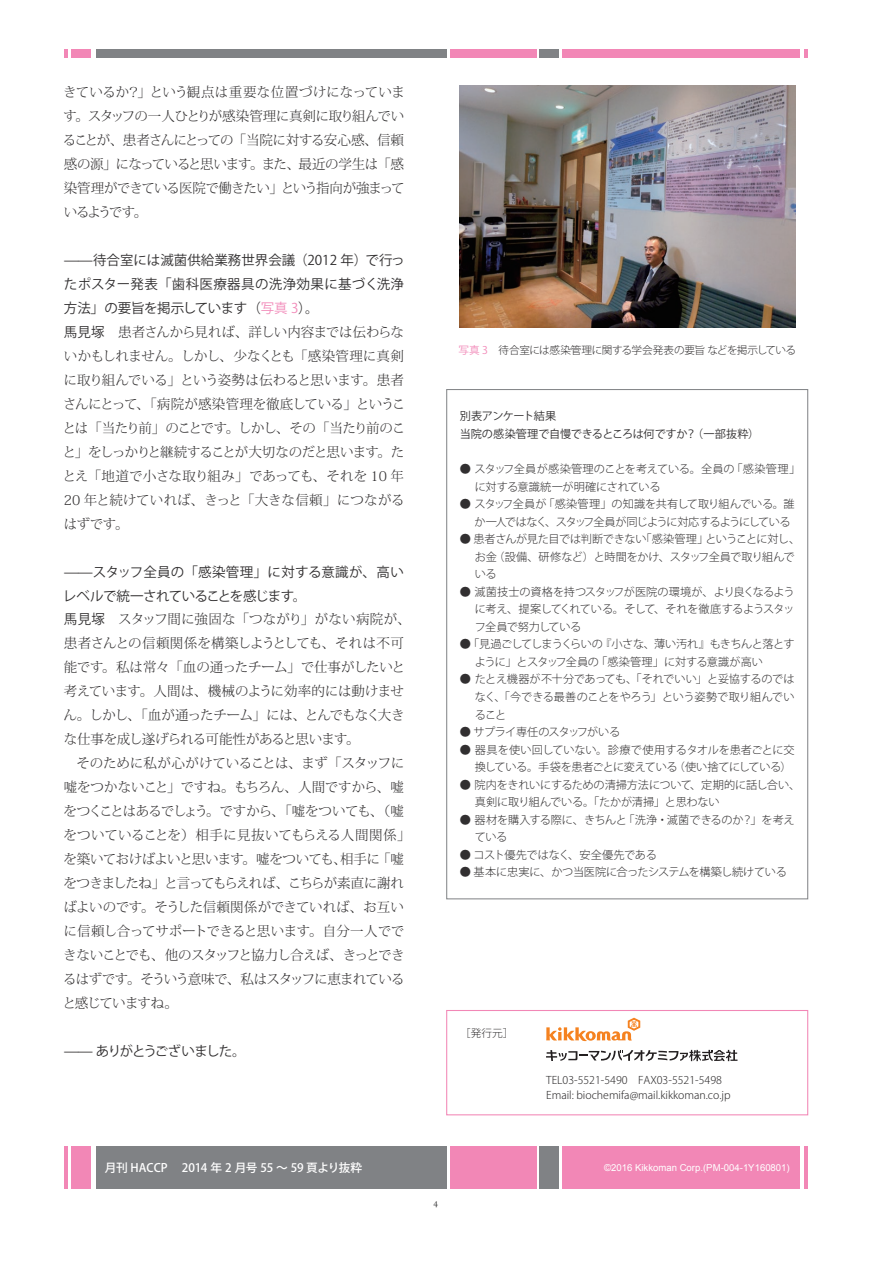
<style>
.page{position:relative;width:893px;height:1263px;background:#fff}
.page>*{position:absolute;margin:0;border:0;box-sizing:border-box;transform-origin:0 0}
.t1{font:300 13.5px/24px "Koz Min Pro";letter-spacing:-.035em;color:#312f30;text-align:justify}
.t2{font:13.5px/24px "Koz Go Pro";color:#312f30;text-align:justify}
.t3{font:13.5px/24px "Koz Go Pro";letter-spacing:-.02em;color:#312f30}
.t4{font:13.5px "Koz Go Pro";letter-spacing:-.095em;color:#312f30}
.t5{font:500 11.7px "Koz Go Pro";letter-spacing:-.02em;color:#fff}
.t6{font:300 11.1px/17.5px "Koz Go Pro";letter-spacing:-.03em;color:#312f30}
.t7{font:300 11.1px/17.5px "Koz Go Pro";letter-spacing:-.055em;color:#312f30}
.t8{font:11.1px/17.5px "Koz Go Pro";letter-spacing:-.02em;color:#312f30}
.t9{font:300 11.1px "Koz Go Pro";letter-spacing:-.05em;color:#312f30}
.t10{font:300 10.65px/14.9px "Koz Go Pro";color:#312f30}
.t11{font:300 10.65px "Koz Go Pro";letter-spacing:-.04em;color:#312f30}
.t12{font:9.6px "Arial";color:#fff}
.t13{font:9.6px "Arno Pro";color:#3e3e3f}
.s1{color:#f28cba}
.s2{font-family:"Koz Go Pro";font-weight:400}
.s3{font-weight:400;color:#f28cba}
</style>
<div class="page">
<div style="left:96px;top:49px;width:350px;height:8px;background:#808285"></div>
<div style="left:540px;top:49px;width:19px;height:8px;background:#808285"></div>
<div style="left:450px;top:49px;width:87px;height:8px;background:#f287b6"></div>
<div style="left:72px;top:49px;width:19px;height:8px;background:#f287b6"></div>
<div style="left:563px;top:49px;width:237px;height:8px;background:#f287b6"></div>
<svg style="left:64px;top:49px;width:4px;height:8px"></svg>
<svg style="left:804px;top:49px;width:4px;height:8px"></svg>
<div style="left:96px;top:1146px;width:350px;height:43px;background:#808285"></div>
<div style="left:540px;top:1146px;width:19px;height:43px;background:#808285"></div>
<div style="left:450px;top:1146px;width:87px;height:43px;background:#f287b6"></div>
<div style="left:71px;top:1146px;width:20px;height:43px;background:#f287b6"></div>
<div style="left:563px;top:1146px;width:237px;height:43px;background:#f287b6"></div>
<hr style="left:64px;top:1146px;width:4px;height:43px;background:#f287b6">
<hr style="left:804px;top:1146px;width:4px;height:43px;background:#f287b6">
<img style="left:459px;top:85px;width:336px;height:242px">
<div style="left:446px;top:1010px;width:362px;height:105px;border:1px solid #f287b6"></div>
<svg style="left:546px;top:1050px;width:191px;height:11px"></svg>
<svg style="left:546px;top:1018px;width:94px;height:23px"></svg>
<p class="t1" style="left:63px;top:80px;width:344px">きているか？」という観点は重要な位置づけになっています。スタッフの一人ひとりが感染管理に真剣に取り組んでいることが、患者さんにとっての「当院に対する安心感、信頼感の源」になっていると思います。また、最近の学生は「感染管理ができている医院で働きたい」という指向が強まっているようです。</p>
<p class="t2" style="left:64px;top:248px;width:342px">——待合室には滅菌供給業務世界会議（2012 年）で行ったポスター発表「歯科医療器具の洗浄効果に基づく洗浄方法」の要旨を掲示しています（<span class="s1">写真 3</span>）。</p>
<p class="t1" style="left:62px;top:319px;width:345px"><span class="s2">馬見塚</span>　患者さんから見れば、詳しい内容までは伝わらないかもしれません。しかし、少なくとも「感染管理に真剣に取り組んでいる」という姿勢は伝わると思います。患者さんにとって、「病院が感染管理を徹底している」ということは「当たり前」のことです。しかし、その「当たり前のこと」をしっかりと継続することが大切なのだと思います。たとえ「地道で小さな取り組み」であっても、それを 10 年20 年と続けていれば、きっと「大きな信頼」につながるはずです。</p>
<p class="t3" style="left:63px;top:560px;width:343px">——スタッフ全員の「感染管理」に対する意識が、高いレベルで統一されていることを感じます。</p>
<p class="t1" style="left:64px;top:607px;width:348px;text-align:left"><span class="s2">馬見塚</span>　スタッフ間に強固な「つながり」がない病院が、患者さんとの信頼関係を構築しようとしても、それは不可能です。私は常々「血の通ったチーム」で仕事がしたいと考えています。人間は、機械のように効率的には動けません。しかし、「血が通ったチーム」には、とんでもなく大きな仕事を成し遂げられる可能性があると思います。</p>
<p class="t1" style="left:62px;top:751px;width:350px;text-align:left;text-indent:14px">そのために私が心がけていることは、まず「スタッフに嘘をつかないこと」ですね。もちろん、人間ですから、嘘をつくことはあるでしょう。ですから、「嘘をついても、（嘘をついていることを）相手に見抜いてもらえる人間関係」を築いておけばよいと思います。嘘をついても、相手に「嘘をつきましたね」と言ってもらえれば、こちらが素直に謝ればよいのです。そうした信頼関係ができていれば、お互いに信頼し合ってサポートできると思います。自分一人でできないことでも、他のスタッフと協力し合えば、きっとできるはずです。そういう意味で、私はスタッフに恵まれていると感じていますね。</p>
<p class="t4" style="left:64px;top:1042px;width:183px">—— ありがとうございました。</p>
<p class="t11" style="left:458px;top:343px;width:339px"><span class="s3">写真 3</span>　待合室には感染管理に関する学会発表の要旨 などを掲示している</p>
<p class="t8" style="left:460px;top:408px;width:301px">別表アンケート結果<br>当院の感染管理で自慢できるところは何ですか？（一部抜粋）</p>
<p class="t6" style="left:475px;top:460px;width:327px;text-indent:-15px">● スタッフ全員が感染管理のことを考えている。全員の「感染管理」に対する意識統一が明確にされている</p>
<p class="t7" style="left:475px;top:495px;width:322px;text-indent:-15px">● スタッフ全員が「感染管理」の知識を共有して取り組んでいる。誰か一人ではなく、スタッフ全員が同じように対応するようにしている</p>
<p class="t6" style="left:475px;top:530px;width:327px;text-indent:-15px">● 患者さんが見た目では判断できない「感染管理」ということに対し、お金（設備、研修など）と時間をかけ、スタッフ全員で取り組んでいる</p>
<p class="t6" style="left:475px;top:583px;width:321px;text-align:justify;text-indent:-15px">● 滅菌技士の資格を持つスタッフが医院の環境が、より良くなるように考え、提案してくれている。そして、それを徹底するようスタッフ全員で努力している</p>
<p class="t6" style="left:475px;top:636px;width:321px;text-indent:-15px">● 「見過ごしてしまうくらいの『小さな、薄い汚れ』もきちんと落とすように」とスタッフ全員の「感染管理」に対する意識が高い</p>
<p class="t6" style="left:475px;top:671px;width:321px;text-align:justify;text-indent:-15px">● たとえ機器が不十分であっても、「それでいい」と妥協するのではなく、「今できる最善のことをやろう」という姿勢で取り組んでいること</p>
<p class="t9" style="left:460px;top:725px;width:162px">● サプライ専任のスタッフがいる</p>
<p class="t6" style="left:460px;top:741px;width:336px;text-align:right">● 器具を使い回していない。診療で使用するタオルを患者ごとに交換している。手袋を患者ごとに変えている（使い捨てにしている）</p>
<p class="t6" style="left:475px;top:776px;width:327px;text-indent:-15px">● 院内をきれいにするための清掃方法について、定期的に話し合い、真剣に取り組んでいる。「たかが清掃」と思わない</p>
<p class="t6" style="left:475px;top:811px;width:321px;text-indent:-15px">● 器材を購入する際に、きちんと「洗浄・滅菌できるのか？」を考えている</p>
<p class="t6" style="left:460px;top:846px;width:199px">● コスト優先ではなく、安全優先である</p>
<p class="t6" style="left:460px;top:864px;width:329px">● 基本に忠実に、かつ当医院に合ったシステムを構築し続けている</p>
<p class="t10" style="left:460px;top:1025px;width:55px">［発行元］</p>
<p class="t10" style="left:546px;top:1073px;width:186px">TEL03-5521-5490　FAX03-5521-5498<br>Email: biochemifa@mail.kikkoman.co.jp</p>
<p class="t5" style="left:105px;top:1160px;width:259px">月刊 HACCP　 2014 年 2 月号 55 〜 59 頁より抜粋</p>
<p class="t12" style="left:604px;top:1161px;width:187px">©2016 Kikkoman Corp.(PM-004-1Y160801)</p>
<p class="t13" style="left:434px;top:1198px;width:6px">4</p>
</div>
